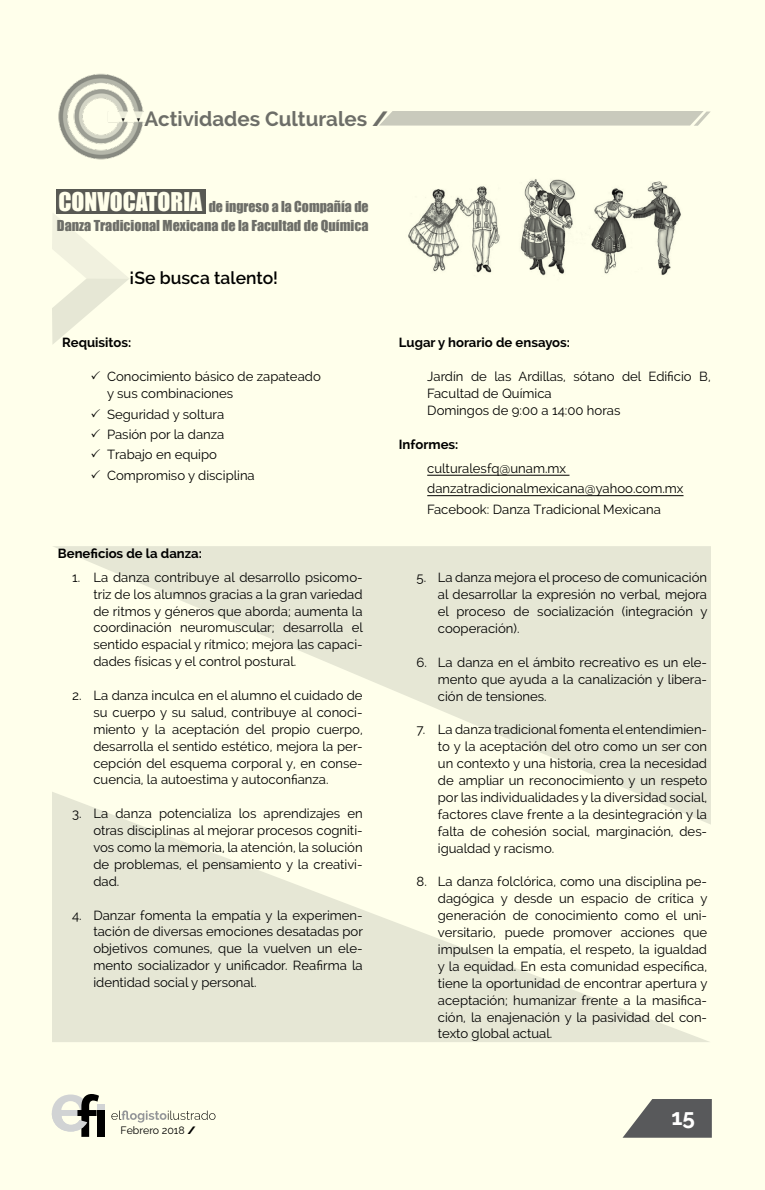
<style>
.page{position:relative;width:765px;height:1190px;background:#fff}
.page>*{position:absolute;margin:0;border:0;box-sizing:border-box;transform-origin:0 0}
.t1{font:23.75px "Impact";color:#fff}
.t2{font:700 22.5px "Raleway";color:#fff}
.t3{font:700 20.5px "Raleway";color:#6d6e71}
.t4{font:600 17.5px "Raleway";color:#000}
.t5{font:13.88px/18.5px "Impact";color:#6d6e71;text-align:right}
.t6{font:13.12px/16.9px "Raleway";color:#000;text-align:justify}
.t7{font:700 13.12px "Raleway";color:#000}
.t8{font:10.62px "Raleway";color:#000}
.s1{font-weight:800}
</style>
<div class="page">
<div style="left:0;top:0;width:765px;height:1189px;background:#ffffeb"></div>
<svg style="left:111px;top:1110px;width:104px;height:12px"></svg>
<svg style="left:52px;top:1094px;width:53px;height:42px"></svg>
<svg style="left:623px;top:1099px;width:89px;height:38px"></svg>
<svg style="left:52px;top:824px;width:659px;height:217px;fill:#e6e7d5"></svg>
<svg style="left:52px;top:546px;width:659px;height:278px;fill:#e6e7d5"></svg>
<svg style="left:52px;top:213px;width:77px;height:131px"></svg>
<img style="left:58px;top:73px;width:95px;height:87px">
<div style="left:56px;top:190px;width:150px;height:24px;background:#585953"></div>
<hr style="left:427px;top:474px;width:142px;height:1px;background:#000">
<hr style="left:427px;top:495px;width:257px;height:1px;background:#000">
<img style="left:408px;top:179px;width:273px;height:97px">
<svg style="left:379px;top:111px;width:332px;height:15px;background:#cdcebf"></svg>
<h3 class="t3" style="left:144px;top:107px;width:245px">Actividades Culturales <span class="s1">/</span></h3>
<h1 class="t1" style="left:58px;top:184px;width:145px">CONVOCATORIA</h1>
<p class="t5" style="left:57px;top:197px;width:313px">de ingreso a la Compañía de<br>Danza Tradicional Mexicana de la Facultad de Química</p>
<h3 class="t4" style="left:130px;top:267px;width:150px">¡Se busca talento!</h3>
<p class="t7" style="left:62px;top:335px;width:71px">Requisitos:</p>
<p class="t6" style="left:107px;top:368px;width:215px">Conocimiento básico de zapateado y sus combinaciones</p>
<p class="t6" style="left:107px;top:403px;width:149px;line-height:20.4px;text-align:left">Seguridad y soltura<br>Pasión por la danza<br>Trabajo en equipo<br>Compromiso y disciplina</p>
<p class="t7" style="left:58px;top:545px;width:146px">Beneficios de la danza:</p>
<p class="t6" style="left:93px;top:568px;width:271px;text-indent:-21px">1. La danza contribuye al desarrollo psicomo&shy;triz de los alumnos gracias a la gran variedad de ritmos y géneros que aborda; aumenta la coordinación neuromuscular; desarrolla el sentido espacial y rítmico; mejora las capaci&shy;dades físicas y el control postural.</p>
<p class="t6" style="left:93px;top:686px;width:271px;text-indent:-21px">2. La danza inculca en el alumno el cuidado de su cuerpo y su salud, contribuye al conoci&shy;miento y la aceptación del propio cuerpo, desarrolla el sentido estético, mejora la per&shy;cepción del esquema corporal y, en conse&shy;cuencia, la autoestima y autoconfianza.</p>
<p class="t6" style="left:93px;top:805px;width:271px;text-indent:-21px">3. La danza potencializa los aprendizajes en otras disciplinas al mejorar procesos cogniti&shy;vos como la memoria, la atención, la solución de problemas, el pensamiento y la creativi&shy;dad.</p>
<p class="t6" style="left:93px;top:906px;width:271px;text-indent:-21px">4. Danzar fomenta la empatía y la experimen&shy;tación de diversas emociones desatadas por objetivos comunes, que la vuelven un ele&shy;mento socializador y unificador. Reafirma la identidad social y personal.</p>
<p class="t7" style="left:399px;top:335px;width:173px">Lugar y horario de ensayos:</p>
<p class="t6" style="left:427px;top:368px;width:285px;text-align:left">Jardín de las Ardillas, sótano del Edificio B,<br>Facultad de Química<br>Domingos de 9:00 a 14:00 horas</p>
<p class="t7" style="left:399px;top:436px;width:61px">Informes:</p>
<p class="t6" style="left:427px;top:458px;width:258px;line-height:20.4px;text-align:left">culturalesfq@unam.mx danzatradicionalmexicana@yahoo.com.mx<br>Facebook: Danza Tradicional Mexicana</p>
<p class="t6" style="left:438px;top:569px;width:271px;text-indent:-21px">5. La danza mejora el proceso de comunicación al desarrollar la expresión no verbal, mejora el proceso de socialización (integración y cooperación).</p>
<p class="t6" style="left:438px;top:653px;width:271px;text-indent:-21px">6. La danza en el ámbito recreativo es un ele&shy;mento que ayuda a la canalización y libera&shy;ción de tensiones.</p>
<p class="t6" style="left:438px;top:721px;width:271px;text-indent:-21px">7. La danza tradicional fomenta el entendimien&shy;to y la aceptación del otro como un ser con un contexto y una historia, crea la necesidad de ampliar un reconocimiento y un respeto por las individualidades y la diversidad social, factores clave frente a la desintegración y la falta de cohesión social, marginación, des&shy;igualdad y racismo.</p>
<p class="t6" style="left:438px;top:873px;width:271px;text-indent:-21px">8. La danza folclórica, como una disciplina pe&shy;dagógica y desde un espacio de crítica y generación de conocimiento como el uni&shy;versitario, puede promover acciones que impulsen la empatía, el respeto, la igualdad y la equidad. En esta comunidad específica, tiene la oportunidad de encontrar apertura y aceptación; humanizar frente a la masifica&shy;ción, la enajenación y la pasividad del con&shy;texto global actual.</p>
<p class="t8" style="left:120px;top:1123px;width:77px">Febrero 2018 <span class="s1">/</span></p>
<h2 class="t2" style="left:671px;top:1104px;width:25px">15</h2>
</div>
